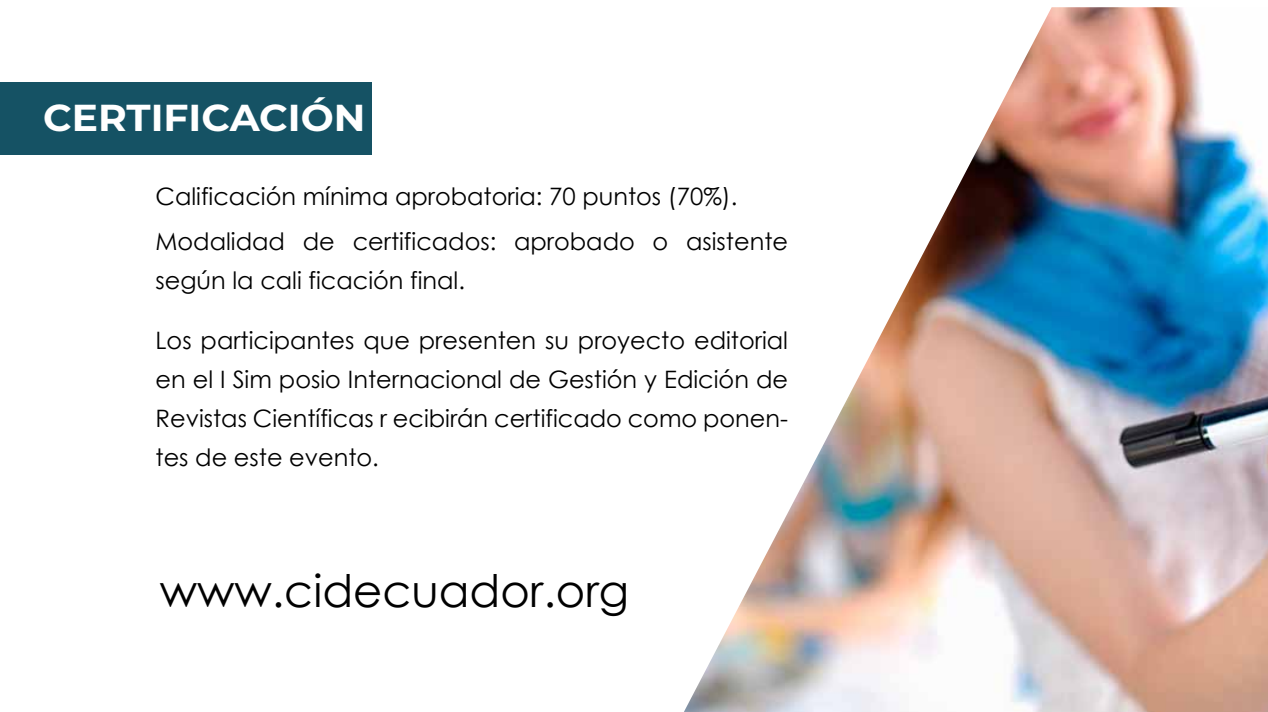
<style>
.page{position:relative;width:1268px;height:712px;background:#fff}
.page>*{position:absolute;margin:0;border:0;box-sizing:border-box;transform-origin:0 0}
.t1{font:45px "Century Gothic";color:#000}
.t2{font:700 37.5px "Montserrat";color:#fff;scale:1.04 1}
.t3{font:24px/39px "Century Gothic";color:#000}
</style>
<div class="page">
<div style="left:0;top:82px;width:371px;height:73px;background:#155264"></div>
<img style="left:684px;top:7px;width:583px;height:705px">
<h2 class="t2" style="left:43px;top:90px;width:311px">CERTIFICACIÓN</h2>
<p class="t3" style="left:155px;top:173px;width:634px;line-height:45px">Calificación mínima aprobatoria: 70 puntos (70%).<br>Modalidad de certificados: aprobado o asistente</p>
<p class="t3" style="left:155px;top:260px;width:311px">según la cali ficación final.</p>
<p class="t3" style="left:155px;top:320px;width:634px;text-align:justify">Los participantes que presenten su proyecto editorial en el I Sim posio Internacional de Gestión y Edición de Revistas Científicas r ecibirán certificado como ponen&shy;tes de este evento.</p>
<h1 class="t1" style="left:160px;top:559px;width:471px">www.cidecuador.org</h1>
</div>
